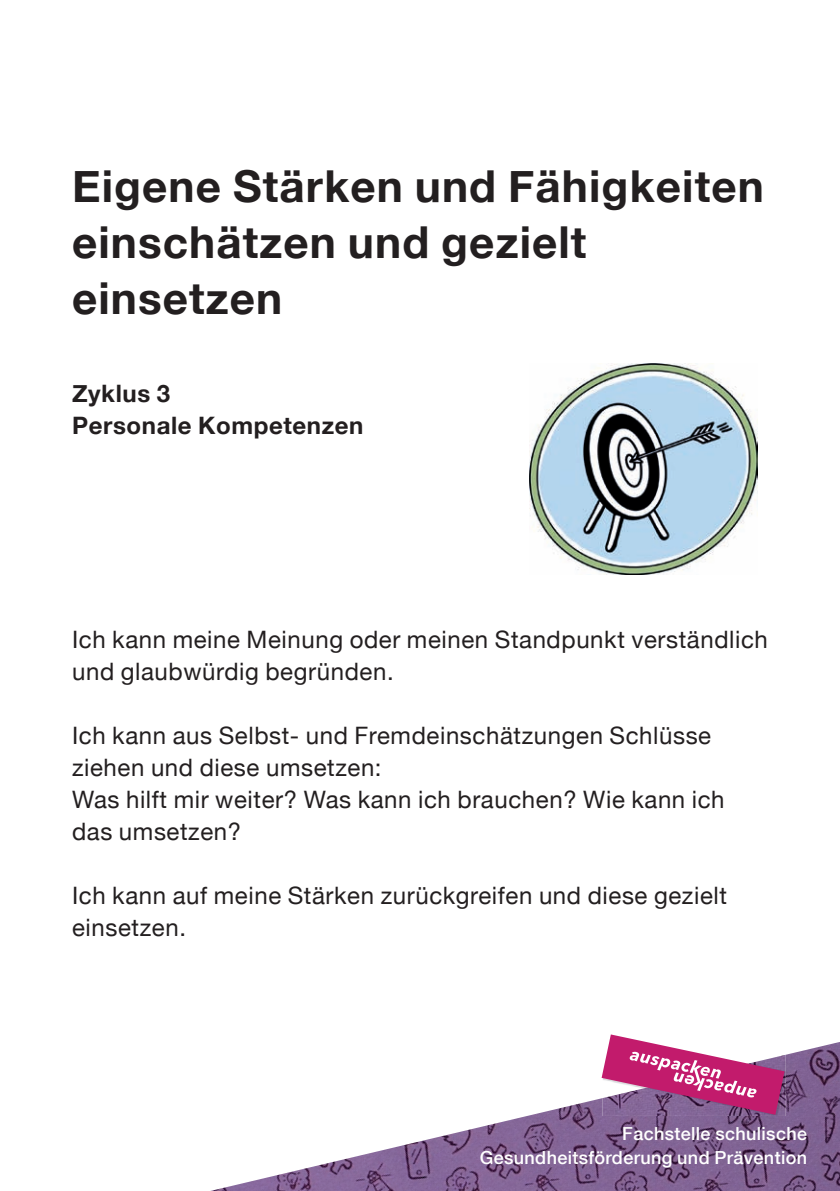
<style>
.page{position:relative;width:840px;height:1191px;background:#fff}
.page>*{position:absolute;margin:0;border:0;box-sizing:border-box;transform-origin:0 0}
.t1{font:700 44px/56px "Helvetica Neue";letter-spacing:.025em;color:#231f20}
.t2{font:24px/32px "Helvetica Neue";letter-spacing:.025em;color:#231f20}
.t3{font:700 24px/32px "Helvetica Neue";letter-spacing:.025em;color:#231f20}
.t4{font:500 18px/24px "Helvetica Neue LT Com";letter-spacing:.02em;color:#fff;text-align:right}
</style>
<div class="page">
<img style="left:210px;top:1042px;width:629px;height:149px">
<img style="left:602px;top:1054px;width:183px;height:62px">
<svg style="left:601px;top:1034px;width:183px;height:80px"></svg>
<img style="left:529px;top:363px;width:227px;height:212px">
<h1 class="t1" style="left:72px;top:159px;width:693px">Eigene Stärken und Fähigkeiten einschätzen und gezielt einsetzen</h1>
<p class="t3" style="left:72px;top:378px;width:293px">Zyklus 3<br>Personale Kompetenzen</p>
<p class="t2" style="left:72px;top:625px;width:697px">Ich kann meine Meinung oder meinen Standpunkt verständlich und glaubwürdig begründen.</p>
<p class="t2" style="left:72px;top:721px;width:653px">Ich kann aus Selbst- und Fremdeinschätzungen Schlüsse ziehen und diese umsetzen:<br>Was hilft mir weiter? Was kann ich brauchen? Wie kann ich das umsetzen?</p>
<p class="t2" style="left:72px;top:881px;width:656px">Ich kann auf meine Stärken zurückgreifen und diese gezielt einsetzen.</p>
<p class="t4" style="left:479px;top:1121px;width:328px">Fachstelle schulische<br>Gesundheitsförderung und Prävention</p>
</div>
